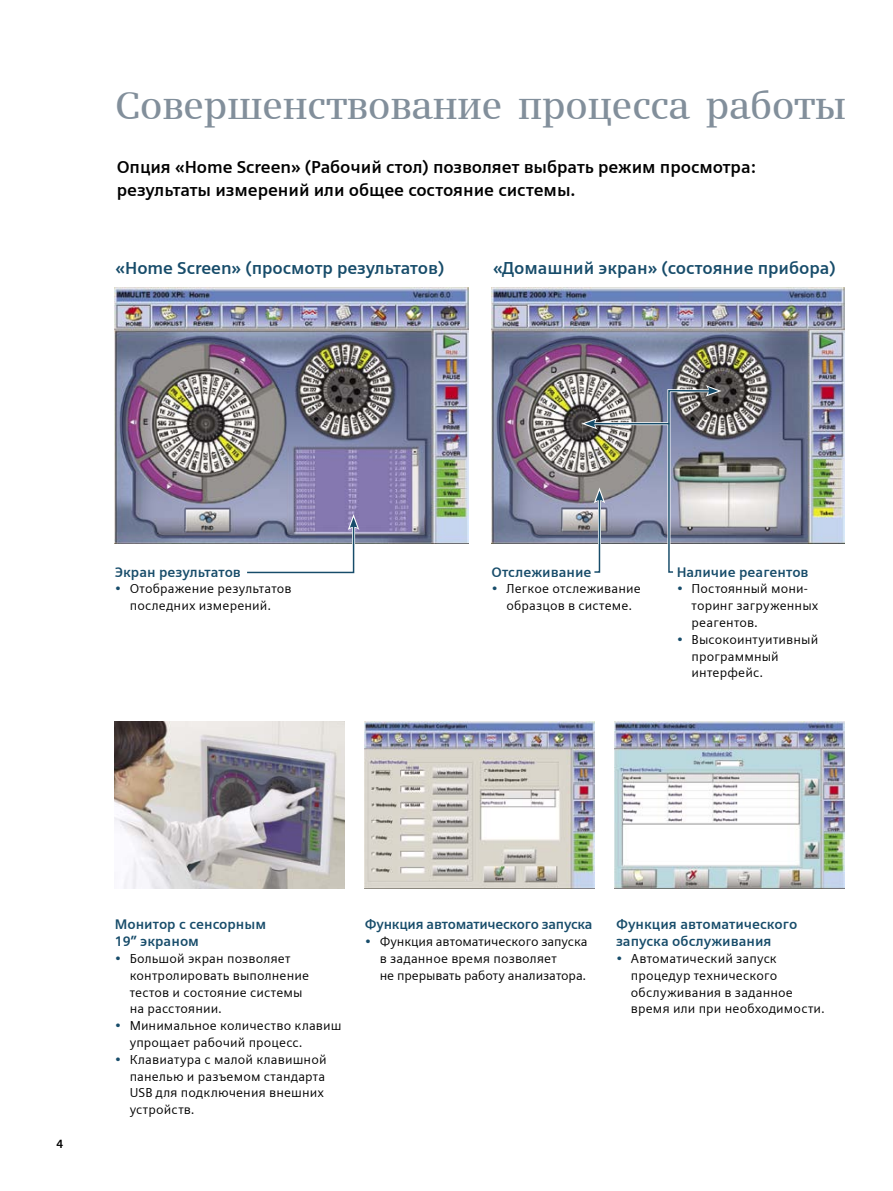
<style>
.page{position:relative;width:893px;height:1191px;background:#fff}
.page>*{position:absolute;margin:0;border:0;box-sizing:border-box;transform-origin:0 0}
.t1{font:600 39px "Siemens Serif";letter-spacing:-.02em;color:#828f9b}
.t2{font:700 17.4px/22.5px "Siemens Sans";letter-spacing:-.005em;color:#000}
.t3{font:700 17.4px "Siemens Sans";letter-spacing:-.005em;color:#174c6a}
.t4{font:700 13.95px/16.8px "Siemens Sans";color:#174c6a}
.t5{font:700 13.95px "Siemens Sans";letter-spacing:-.02em;color:#174c6a}
.t6{font:13.05px/16.8px "Siemens Sans";letter-spacing:.01em;color:#000}
.t7{font:700 12px "Siemens Sans";color:#000}
.s1{color:#174c6a}
</style>
<div class="page">
<img style="left:492px;top:288px;width:353px;height:255px">
<img style="left:115px;top:288px;width:354px;height:256px">
<img style="left:365px;top:722px;width:230px;height:166px">
<img style="left:115px;top:722px;width:229px;height:166px">
<img style="left:615px;top:722px;width:229px;height:166px">
<svg style="left:244px;top:514px;width:115px;height:60px"></svg>
<svg style="left:591px;top:487px;width:14px;height:86px"></svg>
<hr style="left:592px;top:422px;width:77px;height:3px;background:#fff">
<hr style="left:593px;top:423px;width:76px;height:1px;background:#174c6a">
<svg style="left:582px;top:418px;width:16px;height:11px"></svg>
<svg style="left:666px;top:385px;width:55px;height:188px"></svg>
<h1 class="t1" style="left:115px;top:82px;width:733px">Совершенствование процесса работы</h1>
<h2 class="t2" style="left:117px;top:156px;width:640px">Опция «Home Screen» (Рабочий стол) позволяет выбрать режим просмотра: результаты измерений или общее состояние системы.</h2>
<h2 class="t3" style="left:116px;top:258px;width:330px">«Home Screen» (просмотр результатов)</h2>
<h2 class="t3" style="left:493px;top:258px;width:344px">«Домашний экран» (состояние прибора)</h2>
<p class="t4" style="left:115px;top:563px;width:128px">Экран результатов</p>
<p class="t6" style="left:115px;top:580px;width:178px;text-align:center"><span class="s1">•</span> Отображение результатов последних измерений.</p>
<p class="t4" style="left:492px;top:563px;width:101px">Отслеживание</p>
<p class="t6" style="left:492px;top:580px;width:151px;text-align:center"><span class="s1">•</span> Легкое отслеживание образцов в системе.</p>
<p class="t4" style="left:677px;top:563px;width:133px">Наличие реагентов</p>
<p class="t6" style="left:692px;top:580px;width:128px;text-indent:-15px"><span class="s1">•</span> Постоянный мони&shy;торинг загруженных реагентов.</p>
<p class="t6" style="left:692px;top:631px;width:128px;text-indent:-15px"><span class="s1">•</span> Высокоинтуитивный программный интерфейс.</p>
<p class="t7" style="left:56px;top:1137px;width:8px">4</p>
<p class="t4" style="left:115px;top:916px;width:153px">Монитор с сенсорным<br>19” экраном</p>
<p class="t6" style="left:130px;top:950px;width:181px;text-indent:-15px"><span class="s1">•</span> Большой экран позволяет контролировать выполнение тестов и состояние системы на расстоянии.</p>
<p class="t6" style="left:130px;top:1017px;width:214px;text-indent:-15px"><span class="s1">•</span> Минимальное количество клавиш упрощает рабочий процесс.</p>
<p class="t6" style="left:130px;top:1051px;width:198px;text-indent:-15px"><span class="s1">•</span> Клавиатура с малой клавишной панелью и разъемом стандарта<br>USB для подключения внешних устройств.</p>
<p class="t5" style="left:365px;top:916px;width:229px">Функция автоматического запуска</p>
<p class="t6" style="left:380px;top:933px;width:209px;text-indent:-15px"><span class="s1">•</span> Функция автоматического запуска в заданное время позволяет<br>не прерывать работу анализатора.</p>
<p class="t4" style="left:616px;top:916px;width:183px">Функция автоматического запуска обслуживания</p>
<p class="t6" style="left:631px;top:950px;width:196px;text-indent:-15px"><span class="s1">•</span> Автоматический запуск процедур технического обслуживания в заданное время или при необходимости.</p>
</div>
